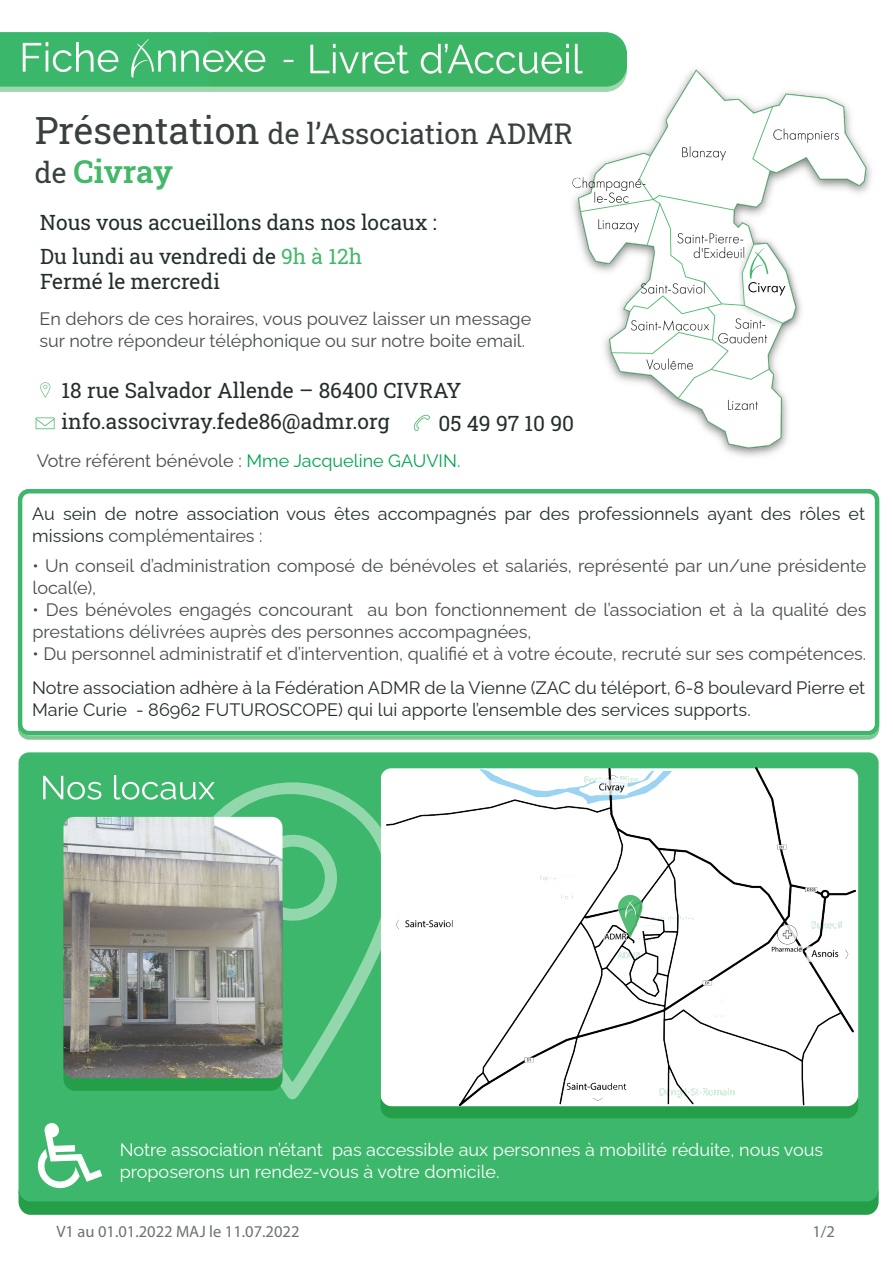
<style>
.page{position:relative;width:893px;height:1263px;background:#fff}
.page>*{position:absolute;margin:0;border:0;box-sizing:border-box;transform-origin:0 0}
.t1{font:600 31.5px "Roboto Slab";color:#44b869}
.t2{font:28.5px "Roboto Slab";color:#39403f}
.t3{font:100 23.1px "Raleway";color:#24322c}
.t4{font:23.1px "Roboto Slab";color:#242e2d}
.t5{font:21px/25.2px "Roboto Slab";color:#242e2d}
.t6{font:100 18px/21.6px "Raleway";color:#474c4c}
.t7{font:100 18px/21.6px "Raleway";color:#252e2e}
.t8{font:100 18px/21.6px "Raleway";color:#474d4c}
.t9{font:100 18px/21.6px "Raleway";color:#fff}
.t10{font:16.5px "Myriad Pro";color:#6d7171}
.s1{font-size:37.5px}
.s2{font-weight:400;font-size:28.5px;color:#39403f}
.s3{color:#44b869}
.s4{color:#00a54f}
.s5{color:#474d4c}
</style>
<div class="page">
<div style="left:19px;top:752px;width:860px;height:450px;background:#3cb76b;border-radius:10px"></div>
<svg style="left:186px;top:782px;width:195px;height:306px"></svg>
<svg style="left:283px;top:835px;width:54px;height:86px"></svg>
<svg style="left:43px;top:776px;width:58px;height:24px"></svg>
<svg style="left:114px;top:775px;width:101px;height:25px"></svg>
<div style="left:18px;top:489px;width:861px;height:246px;border:4px solid #3cb76b;border-radius:9px"></div>
<div style="left:63px;top:857px;width:220px;height:234px;background:#249e48;border-radius:12px"></div>
<img style="left:63px;top:817px;width:220px;height:261px">
<img style="left:386px;top:768px;width:469px;height:320px">
<svg style="left:19px;top:1088px;width:860px;height:127px"></svg>
<svg style="left:40px;top:382px;width:10px;height:16px"></svg>
<svg style="left:36px;top:417px;width:19px;height:12px"></svg>
<svg style="left:414px;top:415px;width:16px;height:16px"></svg>
<img style="left:0;top:32px;width:627px;height:59px">
<img style="left:564px;top:59px;width:308px;height:398px">
<svg style="left:749px;top:248px;width:19px;height:31px"></svg>
<h2 class="t2" style="left:35px;top:114px;width:540px"><span class="s1">Présentation</span> de l’Association ADMR</h2>
<h1 class="t1" style="left:35px;top:150px;width:139px"><span class="s2">de</span> Civray</h1>
<p class="t5" style="left:40px;top:209px;width:398px">Nous vous accueillons dans nos locaux :</p>
<p class="t4" style="left:-7px;top:238px;width:68px">RMES</p>
<p class="t5" style="left:40px;top:243px;width:323px">Du lundi au vendredi de <span class="s3">9h à 12h<br></span>Fermé le mercredi</p>
<p class="t4" style="left:0;top:254px;width:68px">RMES</p>
<p class="t8" style="left:40px;top:306px;width:493px">En dehors de ces horaires, vous pouvez laisser un message sur notre répondeur téléphonique ou sur notre boite email.</p>
<p class="t5" style="left:62px;top:374px;width:401px;line-height:31.3px">18 rue Salvador Allende – 86400 CIVRAY info.associvray.fede86@admr.org</p>
<p class="t5" style="left:438px;top:410px;width:137px">05 49 97 10 90</p>
<p class="t3" style="left:6px;top:405px;width:142px">xx xx xx xx xx</p>
<p class="t8" style="left:37px;top:448px;width:425px">Votre référent bénévole : <span class="s4">Mme Jacqueline GAUVIN.</span></p>
<p class="t7" style="left:32px;top:501px;width:834px">Au sein de notre association vous êtes accompagnés par des professionnels ayant des rôles et missions <span class="s5">complémentaires :</span></p>
<p class="t6" style="left:32px;top:553px;width:835px">• Un conseil d’administration composé de bénévoles et salariés, représenté par un/une présidente local(e),</p>
<p class="t6" style="left:32px;top:597px;width:835px">• Des bénévoles engagés concourant au bon fonctionnement de l’association et à la qualité des prestations délivrées auprès des personnes accompagnées,</p>
<p class="t6" style="left:32px;top:640px;width:835px">• Du personnel administratif et d’intervention, qualifié et à votre écoute, recruté sur ses compétences.</p>
<p class="t7" style="left:32px;top:675px;width:835px">Notre association adhère à la Fédération ADMR de la Vienne (ZAC du téléport, 6-8 boulevard Pierre et<br>Marie Curie - 86962 FUTUROSCOPE) qui lui apporte l’ensemble des services supports.</p>
<p class="t9" style="left:120px;top:1137px;width:705px">Notre association n’étant pas accessible aux personnes à mobilité réduite, nous vous proposerons un rendez-vous à votre domicile.</p>
<p class="t10" style="left:56px;top:1221px;width:245px">V1 au 01.01.2022 MAJ le 11.07.2022</p>
<p class="t10" style="left:812px;top:1221px;width:24px">1/2</p>
</div>
